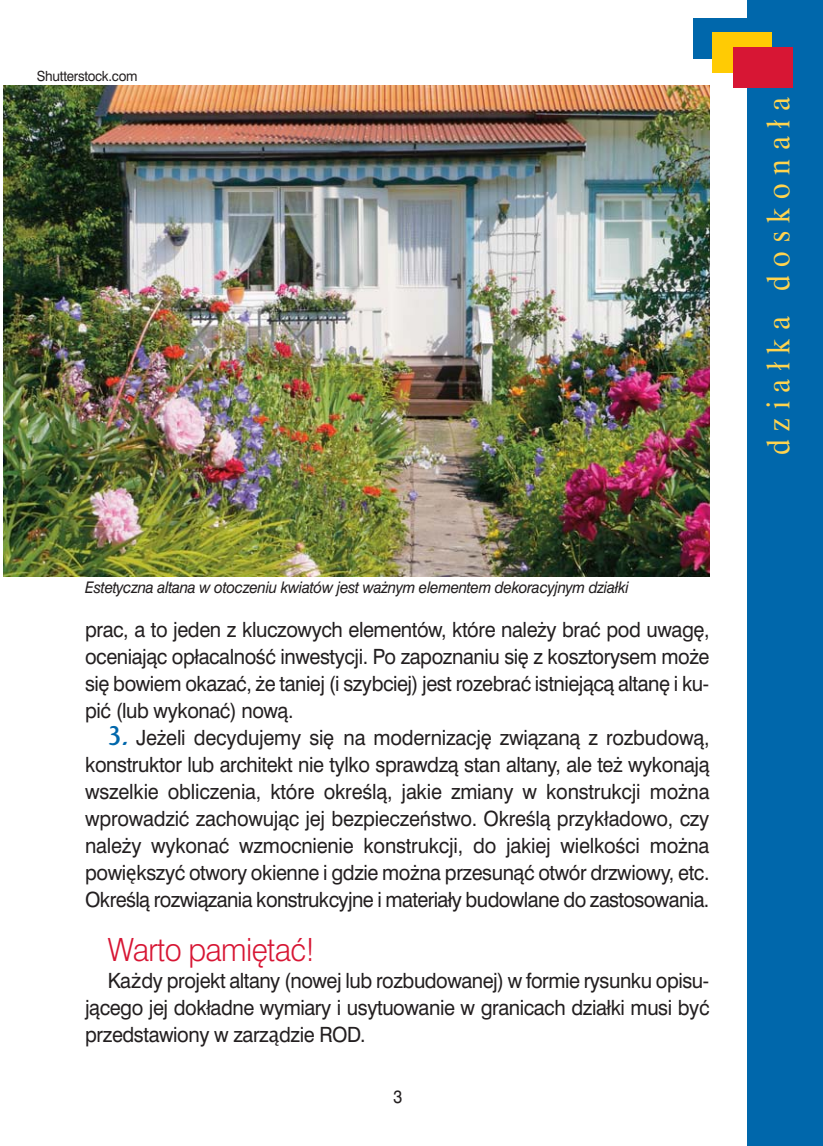
<style>
.page{position:relative;width:823px;height:1146px;background:#fff}
.page>*{position:absolute;margin:0;border:0;box-sizing:border-box;transform-origin:0 0}
.t1{font:32px "Dutch 801 PL";letter-spacing:.3em;color:#ffd44f;scale:.9 1}
.t2{font:300 32px "Swiss 721 PL";letter-spacing:-.02em;color:#d71634;scale:.95 1}
.t3{font:21px/27px "Swiss 721 PL";letter-spacing:-.02em;color:#231f20;text-align:justify;scale:.95 1}
.t4{font:18px "Swiss 721 PL";color:#231f20;scale:.9 1}
.t5{font:italic 16px "Swiss 721 PL";letter-spacing:-.02em;color:#231f20;scale:.95 1}
.t6{font:14px "Swiss 721 PL";letter-spacing:-.02em;color:#231f20;scale:.95 1}
.s1{font-family:"Seagull PL";font-weight:500;font-size:26px;color:#0067ab}
.s2{font-family:"Lucida Grande"}
</style>
<div class="page">
<div style="left:747px;top:0;width:75px;height:1145px;background:#0067ab"></div>
<div style="left:693px;top:18px;width:59px;height:41px;background:#0067ab"></div>
<div style="left:712px;top:32px;width:59px;height:41px;background:#ffcb04"></div>
<div style="left:732px;top:47px;width:60px;height:41px;background:#d71634"></div>
<img style="left:4px;top:85px;width:705px;height:491px">
<p class="t6" style="left:37px;top:71px;width:107px">Shutterstock.com</p>
<p class="t5" style="left:85px;top:581px;width:573px">Estetyczna altana w otoczeniu kwiatów jest wa˝nym elementem dekoracyjnym działki</p>
<p class="t3" style="left:85px;top:617px;width:658px">prac, a to je den z klu czo wych ele men tów, któ re na le ˝y braç pod uwa g´, oce nia jàc opła cal noÊç in we sty cji. Po za po zna niu si´ z kosz to ry sem mo ˝e si´ bo wiem oka zaç, ˝e ta niej (i szyb ciej) jest ro ze braç ist nie jàcà al ta n´ i ku - piç (lub wy ko naç) no wà.</p>
<p class="t3" style="left:85px;top:725px;width:658px;text-indent:23px"><span class="s1">3.</span> Je˝eli decydujemy si´ na modernizacj´ zwiàzanà z rozbudowà, konstruktor lub architekt nie tylko sprawdzà stan altany, ale te˝ wykonajà wszelkie obliczenia, które okreÊlà, jakie zmiany w konstrukcji mo˝na wprowadziç zachowujàc jej bezpieczeƒstwo. OkreÊlà przykładowo, czy nale˝y wykonaç wzmocnienie konstrukcji, do jakiej wielkoÊci mo˝na powi<span class="s2">ę</span>kszyç otwory okienne i gdzie mo˝na przesunàç otwór drzwiowy, etc.<br>OkreÊlà rozwiàzania konstrukcyjne i materiały budowlane do zastosowania.</p>
<h1 class="t2" style="left:108px;top:934px;width:219px">Warto pami´taç!</h1>
<p class="t3" style="left:85px;top:968px;width:658px;text-indent:23px">Ka<span class="s2">ż</span> dy pro jekt al ta ny (no wej lub roz bu do wa nej) w for mie ry sun ku opi su - jàce go jej do kład ne wy mia ry i usy tu owa nie w gra ni cach dział ki mu si byç przed sta wio ny w za rz<span class="s2">ą</span> dzie ROD.</p>
<p class="t4" style="left:393px;top:1089px;width:11px">3</p>
<h1 class="t1" style="left:766px;top:455px;width:399px;rotate:-90deg">działka doskonała</h1>
</div>
